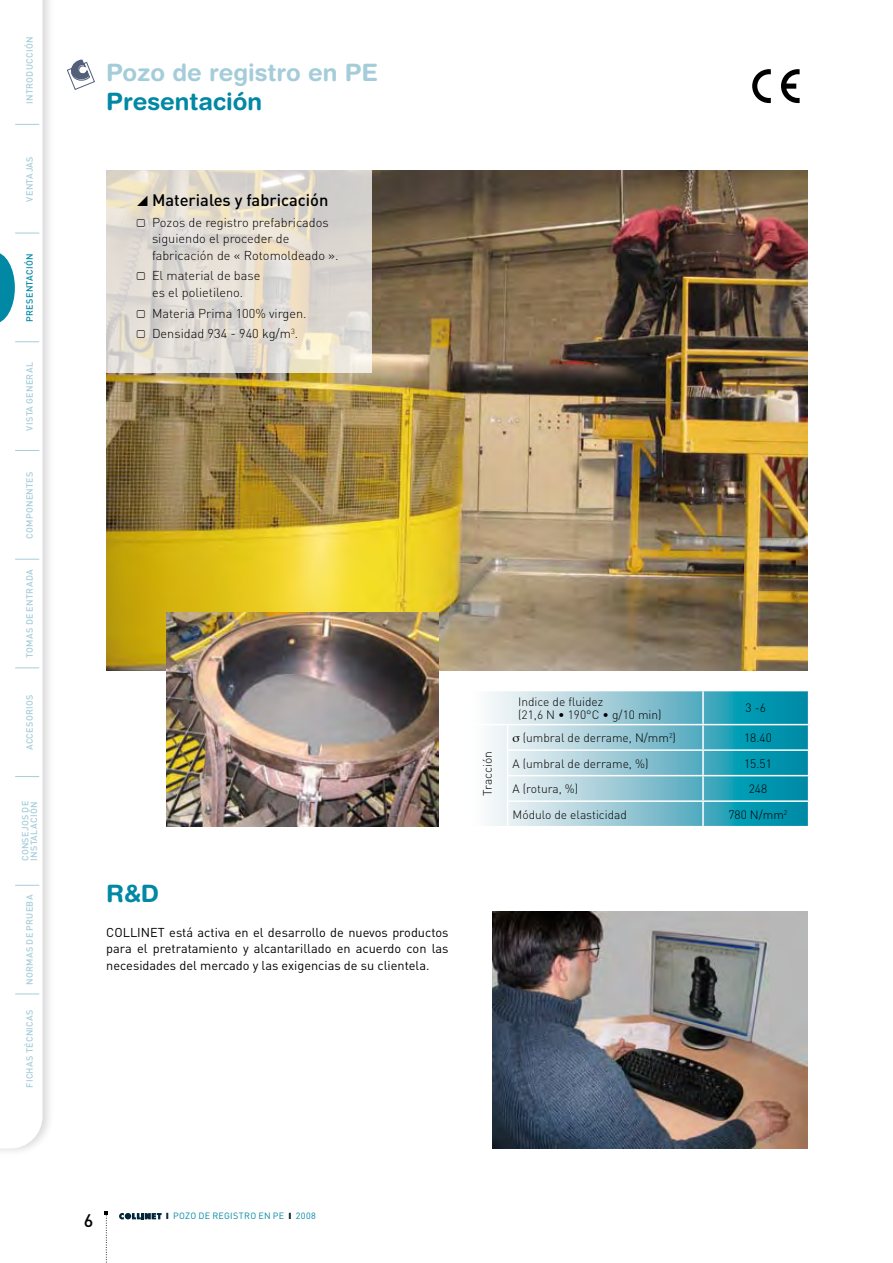
<style>
.page{position:relative;width:893px;height:1263px;background:#fff}
.page>*{position:absolute;margin:0;border:0;box-sizing:border-box;transform-origin:0 0}
.t1{font:700 24px "Helvetica Rounded LT Std";color:#a5cdd9}
.t2{font:700 24px "Helvetica Rounded LT Std";color:#0088a4}
.t3{font:500 18px "DIN";color:#000}
.t4{font:500 16.5px "DIN";color:#000}
.t5{font:300 12.75px/16.5px "DIN";color:#000}
.t6{font:12.75px/16.5px "DIN";color:#000;text-align:justify}
.t7{font:300 12px/13.5px "DIN";color:#000}
.t8{font:500 9px/8.7px "DIN";letter-spacing:.03em;color:#a5cdd9}
.t9{font:9px "DIN";letter-spacing:.035em;color:#0088a4}
.t10{font:500 9px "DIN";letter-spacing:.03em;color:#0088a4}
.s1{color:#02253a}
</style>
<div class="page">
<div style="left:0;top:0;width:61px;height:1163px;background:#000;opacity:.15"></div>
<svg style="left:0;top:0;width:43px;height:1148px"></svg>
<svg style="left:105px;top:1212px;width:3px;height:51px"></svg>
<svg style="left:0;top:143px;width:15px;height:72px"></svg>
<svg style="left:0;top:34px;width:15px;height:72px"></svg>
<svg style="left:0;top:361px;width:15px;height:71px"></svg>
<svg style="left:0;top:578px;width:15px;height:72px"></svg>
<svg style="left:0;top:687px;width:15px;height:72px"></svg>
<svg style="left:0;top:796px;width:15px;height:71px"></svg>
<svg style="left:0;top:905px;width:15px;height:71px"></svg>
<svg style="left:0;top:1013px;width:15px;height:71px"></svg>
<svg style="left:15px;top:994px;width:24px;height:1px"></svg>
<svg style="left:15px;top:776px;width:24px;height:1px"></svg>
<svg style="left:15px;top:668px;width:24px;height:1px"></svg>
<svg style="left:15px;top:559px;width:24px;height:1px"></svg>
<svg style="left:15px;top:450px;width:24px;height:1px"></svg>
<svg style="left:15px;top:233px;width:24px;height:1px"></svg>
<svg style="left:15px;top:124px;width:24px;height:1px"></svg>
<svg style="left:67px;top:60px;width:28px;height:30px"></svg>
<svg style="left:0;top:470px;width:15px;height:71px"></svg>
<svg style="left:15px;top:885px;width:24px;height:1px"></svg>
<svg style="left:15px;top:341px;width:24px;height:1px"></svg>
<svg style="left:752px;top:69px;width:19px;height:34px"></svg>
<svg style="left:781px;top:69px;width:19px;height:34px"></svg>
<svg style="left:0;top:252px;width:15px;height:71px"></svg>
<img style="left:106px;top:170px;width:702px;height:500px">
<svg style="left:106px;top:170px;width:266px;height:203px;background:#e0dad0"></svg>
<img style="left:166px;top:612px;width:273px;height:214px">
<img style="left:493px;top:912px;width:315px;height:236px">
<svg style="left:119px;top:1213px;width:43px;height:6px"></svg>
<svg style="left:489px;top:691px;width:319px;height:135px;background:#75becd"></svg>
<hr style="left:702px;top:691px;width:2px;height:33px;background:#fff">
<hr style="left:466px;top:724px;width:42px;height:1px;background:#fff">
<hr style="left:508px;top:724px;width:195px;height:1px;background:#fff">
<hr style="left:703px;top:724px;width:106px;height:1px;background:#fff">
<hr style="left:702px;top:725px;width:2px;height:24px;background:#fff">
<hr style="left:507px;top:749px;width:196px;height:2px;background:#fff">
<hr style="left:703px;top:749px;width:106px;height:2px;background:#fff">
<hr style="left:702px;top:751px;width:2px;height:24px;background:#fff">
<hr style="left:507px;top:775px;width:196px;height:1px;background:#fff">
<hr style="left:703px;top:775px;width:106px;height:1px;background:#fff">
<hr style="left:702px;top:776px;width:2px;height:24px;background:#fff">
<hr style="left:507px;top:800px;width:196px;height:2px;background:#fff">
<hr style="left:703px;top:800px;width:106px;height:2px;background:#fff">
<hr style="left:702px;top:802px;width:2px;height:24px;background:#fff">
<svg style="left:507px;top:725px;width:13px;height:101px"></svg>
<p class="t8" style="left:25px;top:104px;width:69px;rotate:-90deg">Introducción</p>
<p class="t8" style="left:25px;top:202px;width:47px;rotate:-90deg">Ventajas</p>
<p class="t10" style="left:24px;top:322px;width:70px;rotate:-90deg">Presentación</p>
<p class="t8" style="left:25px;top:431px;width:70px;rotate:-90deg">Vista general</p>
<p class="t8" style="left:25px;top:539px;width:69px;rotate:-90deg">componentes</p>
<p class="t8" style="left:25px;top:658px;width:90px;rotate:-90deg">Tomas de entrada</p>
<p class="t8" style="left:25px;top:750px;width:57px;rotate:-90deg">Accesori os</p>
<p class="t8" style="left:21px;top:861px;width:62px;rotate:-90deg">Consejos de i nstalaci ón</p>
<p class="t8" style="left:25px;top:985px;width:92px;rotate:-90deg">Normas de prueba</p>
<p class="t8" style="left:25px;top:1088px;width:80px;rotate:-90deg">Fichas técnicas</p>
<h1 class="t1" style="left:106px;top:58px;width:273px">Pozo de registro en PE</h1>
<h1 class="t2" style="left:106px;top:87px;width:157px">Presentación</h1>
<p class="t4" style="left:135px;top:189px;width:195px">◢ Materiales y fabricación</p>
<p class="t5" style="left:152px;top:214px;width:188px;text-indent:-17px">▢ Pozos de registro prefabricados siguiendo el proceder de fabricación de « Rotomoldeado ».</p>
<p class="t5" style="left:135px;top:267px;width:127px;text-align:center">▢ El material de base es el polietileno.</p>
<p class="t5" style="left:135px;top:303px;width:173px;line-height:20.7px">▢ Materia Prima 100% virgen. ▢ Densidad 934 - 940 kg/m<sup>3</sup>.</p>
<h1 class="t2" style="left:106px;top:879px;width:54px">R&amp;D</h1>
<p class="t6" style="left:106px;top:923px;width:344px">COLLINET está activa en el desarrollo de nuevos productos para el pretratamiento y alcantarillado en acuerdo con las necesidades del mercado y las exigencias de su clientela.</p>
<p class="t7" style="left:481px;top:796px;width:46px;rotate:-90deg">Tracción</p>
<p class="t7" style="left:518px;top:694px;width:145px">Indice de fluidez<br>(21,6 N • 190°C • g/10 min)</p>
<p class="t7" style="left:746px;top:701px;width:22px">3 -6</p>
<p class="t7" style="left:523px;top:731px;width:155px">(umbral de derrame, N/mm<sup>2</sup>)</p>
<p class="t7" style="left:744px;top:731px;width:29px">18.40</p>
<p class="t7" style="left:513px;top:756px;width:137px">A (umbral de derrame, %)</p>
<p class="t7" style="left:744px;top:756px;width:29px">15.51</p>
<p class="t7" style="left:513px;top:782px;width:67px">A (rotura, %)</p>
<p class="t7" style="left:749px;top:782px;width:20px">248</p>
<p class="t7" style="left:513px;top:807px;width:116px">Módulo de elasticidad</p>
<p class="t7" style="left:728px;top:807px;width:61px">780 N/mm<sup>2</sup></p>
<h2 class="t3" style="left:84px;top:1209px;width:11px">6</h2>
<p class="t9" style="left:166px;top:1210px;width:151px"><span class="s1">❙</span> POZO DE REGISTRO EN PE <span class="s1">❙</span> 2008</p>
</div>
